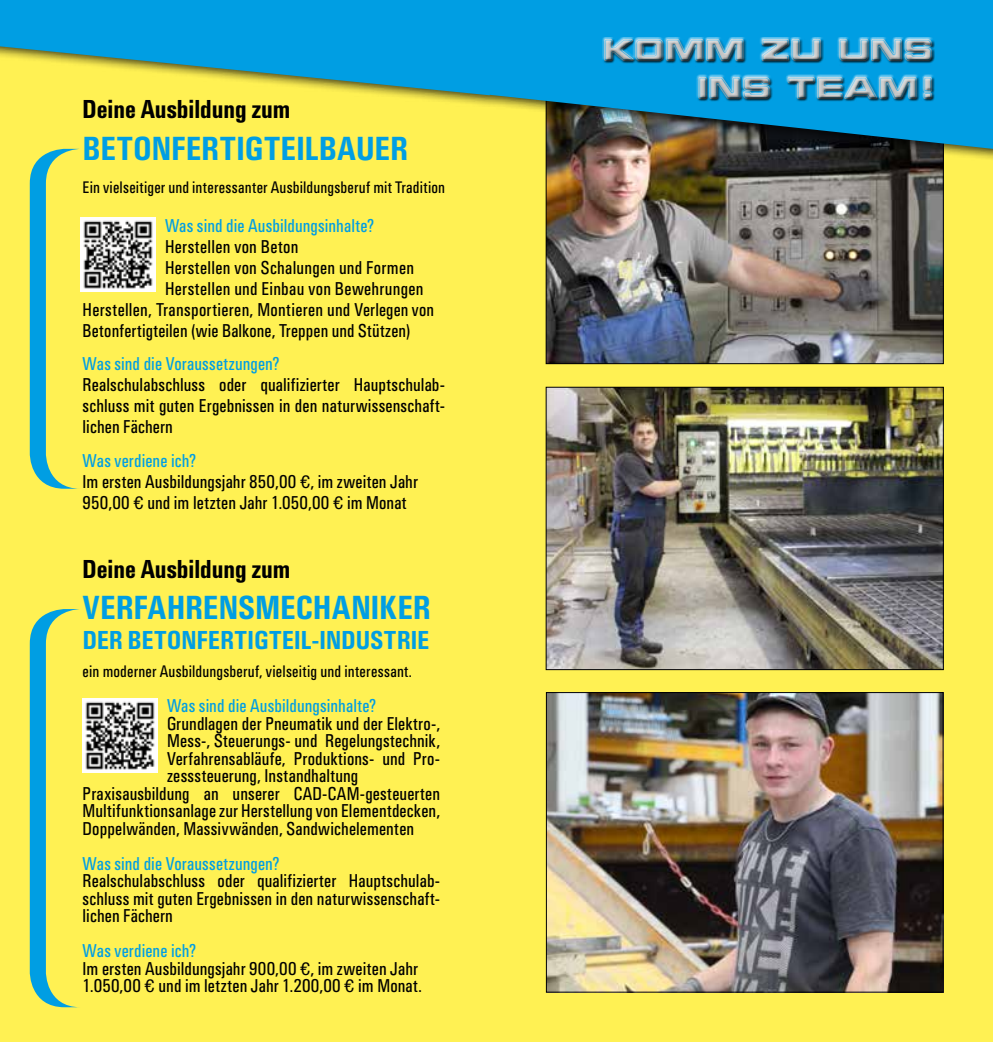
<style>
.page{position:relative;width:993px;height:1042px;background:#fff}
.page>*{position:absolute;margin:0;border:0;box-sizing:border-box;transform-origin:0 0}
.t1{font:31.5px "Univers SB Med Con";letter-spacing:.015em;color:#009ee3}
.t2{font:700 expanded 31.5px/37.8px "Millenium BT";letter-spacing:-.005em;color:#c5c6c6;text-align:right}
.t3{font:24.5px "Univers SB Med Con";color:#000}
.t4{font:24.5px "Univers SB Med Con";letter-spacing:.015em;color:#009ee3}
.t5{font:17.5px/21px "Univers SB Con";letter-spacing:.01em;color:#000;text-align:justify}
.t6{font:17.5px "Univers SB Con";letter-spacing:.005em;color:#009ee3}
.t7{font:15.75px "Univers SB Con";letter-spacing:.01em;color:#000}
</style>
<div class="page">
<div style="left:0;top:0;width:992px;height:1042px;background:#fff153"></div>
<img style="left:548px;top:694px;width:392px;height:296px">
<div style="left:546px;top:692px;width:396px;height:300px;border:1px solid #000"></div>
<img style="left:547px;top:163px;width:394px;height:199px">
<img style="left:547px;top:389px;width:394px;height:279px">
<div style="left:545px;top:387px;width:398px;height:283px;border:1px solid #000"></div>
<div style="left:0;top:0;width:992px;height:163px;background:#000;opacity:.75"></div>
<svg style="left:0;top:0;width:992px;height:149px;fill:#009ee3"></svg>
<div style="left:602px;top:38px;width:332px;height:63px;background:#000;opacity:.75"></div>
<svg style="left:30px;top:609px;width:49px;height:398px"></svg>
<svg style="left:30px;top:149px;width:51px;height:340px"></svg>
<img style="left:83px;top:698px;width:74px;height:75px">
<img style="left:81px;top:217px;width:74px;height:74px">
<h2 class="t3" style="left:83px;top:95px;width:209px">Deine Ausbildung zum</h2>
<h1 class="t1" style="left:83px;top:130px;width:326px">BETONFERTIGTEILBAUER</h1>
<p class="t7" style="left:83px;top:178px;width:364px">Ein vielseitiger und interessanter Ausbildungsberuf mit Tradition</p>
<p class="t6" style="left:165px;top:215px;width:211px">Was sind die Ausbildungsinhalte?</p>
<p class="t5" style="left:165px;top:236px;width:135px">Herstellen von Beton</p>
<p class="t5" style="left:165px;top:257px;width:250px">Herstellen von Schalungen und Formen</p>
<p class="t5" style="left:165px;top:278px;width:260px">Herstellen und Einbau von Bewehrungen</p>
<p class="t5" style="left:83px;top:299px;width:353px">Herstellen, Transportieren, Montieren und Verlegen von</p>
<p class="t5" style="left:83px;top:320px;width:329px">Betonfertigteilen (wie Balkone, Treppen und Stützen)</p>
<p class="t6" style="left:83px;top:353px;width:198px">Was sind die Voraussetzungen?</p>
<p class="t5" style="left:83px;top:374px;width:364px">Realschulabschluss oder qualifizierter Hauptschulab&shy;schluss mit guten Ergebnissen in den naturwissenschaft&shy;lichen Fächern</p>
<p class="t6" style="left:83px;top:450px;width:115px">Was verdiene ich?</p>
<p class="t5" style="left:83px;top:471px;width:337px">Im ersten Ausbildungsjahr 850,00 €, im zweiten Jahr<br>950,00 € und im letzten Jahr 1.050,00 € im Monat</p>
<h2 class="t3" style="left:83px;top:554px;width:209px">Deine Ausbildung zum</h2>
<h1 class="t1" style="left:83px;top:589px;width:349px">VERFAHRENSMECHANIKER</h1>
<h2 class="t4" style="left:83px;top:625px;width:348px">DER BETONFERTIGTEIL-INDUSTRIE</h2>
<p class="t7" style="left:83px;top:662px;width:331px">ein moderner Ausbildungsberuf, vielseitig und interessant.</p>
<p class="t6" style="left:167px;top:695px;width:211px">Was sind die Ausbildungsinhalte?</p>
<p class="t5" style="left:167px;top:713px;width:274px">Grundlagen der Pneumatik und der Elektro-,</p>
<p class="t5" style="left:167px;top:730px;width:274px">Mess-, Steuerungs- und Regelungstechnik,</p>
<p class="t5" style="left:167px;top:748px;width:274px">Verfahrensabläufe, Produktions- und Pro-</p>
<p class="t5" style="left:167px;top:765px;width:193px">zesssteuerung, Instandhaltung</p>
<p class="t5" style="left:83px;top:783px;width:359px">Praxisausbildung an unserer CAD-CAM-gesteuerten</p>
<p class="t5" style="left:83px;top:800px;width:359px">Multifunktionsanlage zur Herstellung von Elementdecken,</p>
<p class="t5" style="left:83px;top:818px;width:333px">Doppelwänden, Massivwänden, Sandwichelementen</p>
<p class="t6" style="left:83px;top:853px;width:198px">Was sind die Voraussetzungen?</p>
<p class="t5" style="left:83px;top:872px;width:359px;line-height:17.5px">Realschulabschluss oder qualifizierter Hauptschulab&shy;schluss mit guten Ergebnissen in den naturwissenschaft&shy;lichen Fächern</p>
<p class="t6" style="left:83px;top:940px;width:115px">Was verdiene ich?</p>
<p class="t5" style="left:83px;top:960px;width:340px;line-height:17.5px">Im ersten Ausbildungsjahr 900,00 €, im zweiten Jahr<br>1.050,00 € und im letzten Jahr 1.200,00 € im Monat.</p>
<h1 class="t2" style="left:602px;top:31px;width:332px">KOMM ZU UNS<br>INS TEAM!</h1>
</div>
